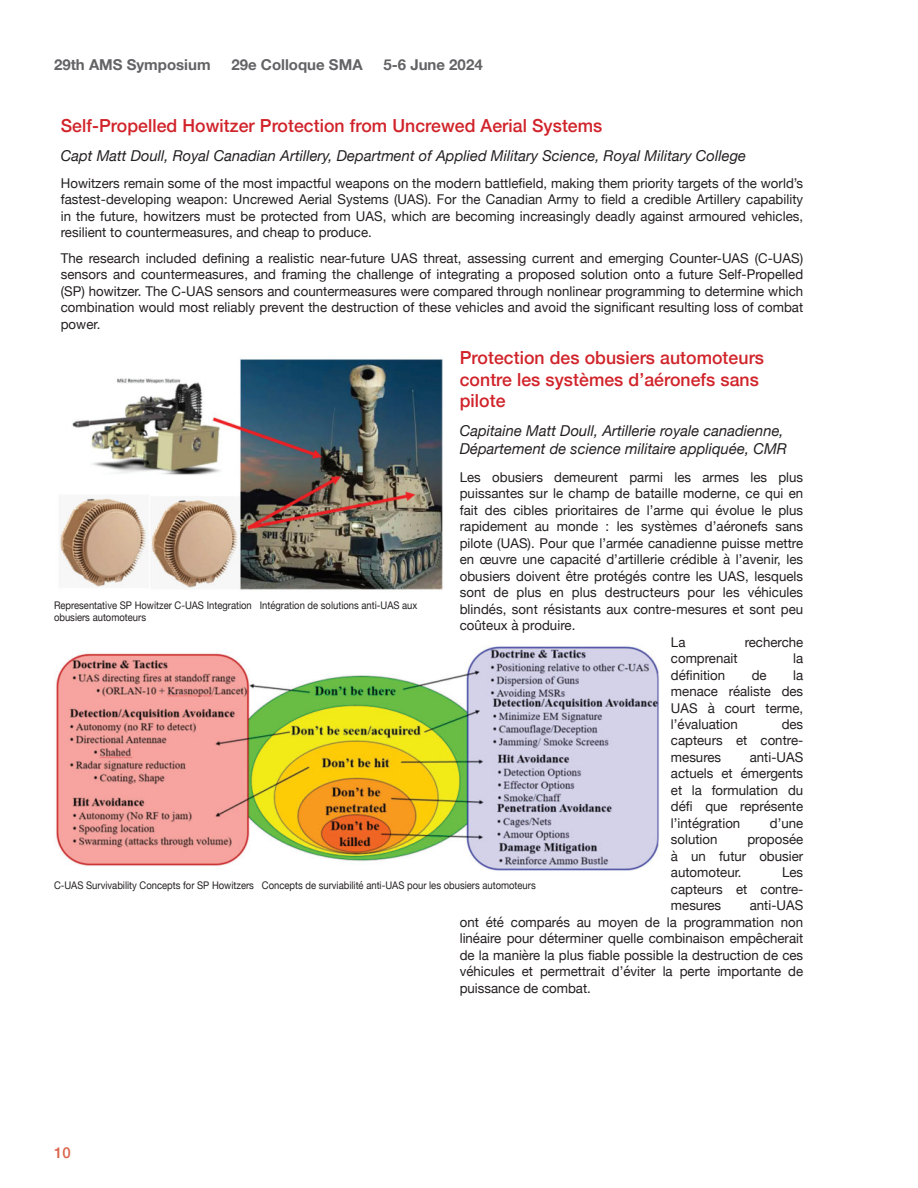
<style>
.page{position:relative;width:918px;height:1188px;background:#fff}
.page>*{position:absolute;margin:0;border:0;box-sizing:border-box;transform-origin:0 0}
.t1{font:500 18px/21.6px "Helvetica Neue";letter-spacing:.005em;color:#d1232a}
.t2{font:italic 15px/18px "Helvetica Neue";letter-spacing:.005em;color:#231f20}
.t3{font:700 15px "Helvetica Neue";color:#636366}
.t4{font:500 15px "Helvetica Neue";color:#db634b}
.t5{font:13.5px/16.5px "Helvetica Neue";letter-spacing:.005em;color:#231f20;text-align:justify}
.t6{font:10.5px/12px "Helvetica Neue";color:#231f20;scale:.9 1}
</style>
<div class="page">
<img style="left:59px;top:358px;width:384px;height:232px">
<img style="left:55px;top:646px;width:604px;height:225px">
<p class="t3" style="left:54px;top:53px;width:158px">29th AMS Symposium</p>
<p class="t3" style="left:232px;top:53px;width:133px">29e Colloque SMA</p>
<p class="t3" style="left:383px;top:53px;width:101px">5-6 June 2024</p>
<h1 class="t1" style="left:61px;top:114px;width:543px">Self-Propelled Howitzer Protection from Uncrewed Aerial Systems</h1>
<p class="t2" style="left:61px;top:147px;width:687px">Capt Matt Doull, Royal Canadian Artillery, Department of Applied Military Science, Royal Military College</p>
<p class="t5" style="left:61px;top:175px;width:744px">Howitzers remain some of the most impactful weapons on the modern battlefield, making them priority targets of the world’s fastest-developing weapon: Uncrewed Aerial Systems (UAS). For the Canadian Army to field a credible Artillery capability in the future, howitzers must be protected from UAS, which are becoming increasingly deadly against armoured vehicles, resilient to countermeasures, and cheap to produce.</p>
<p class="t5" style="left:61px;top:250px;width:744px">The research included defining a realistic near-future UAS threat, assessing current and emerging Counter-UAS (C-UAS) sensors and countermeasures, and framing the challenge of integrating a proposed solution onto a future Self-Propelled (SP) howitzer. The C-UAS sensors and countermeasures were compared through nonlinear programming to determine which combination would most reliably prevent the destruction of these vehicles and avoid the significant resulting loss of combat power.</p>
<p class="t6" style="left:54px;top:600px;width:405px">Representative SP Howitzer C-UAS Integration Intégration de solutions anti-UAS aux obusiers automoteurs</p>
<h1 class="t1" style="left:460px;top:345px;width:306px">Protection des obusiers automoteurs contre les systèmes d’aéronefs sans pilote</h1>
<p class="t2" style="left:460px;top:422px;width:329px">Capitaine Matt Doull, Artillerie royale canadienne,<br>Département de science militaire appliquée, CMR</p>
<p class="t5" style="left:460px;top:469px;width:345px">Les obusiers demeurent parmi les armes les plus</p>
<p class="t5" style="left:460px;top:486px;width:345px">puissantes sur le champ de bataille moderne, ce qui en</p>
<p class="t5" style="left:460px;top:502px;width:345px">fait des cibles prioritaires de l’arme qui évolue le plus</p>
<p class="t5" style="left:460px;top:519px;width:345px">rapidement au monde : les systèmes d’aéronefs sans</p>
<p class="t5" style="left:460px;top:535px;width:345px">pilote (UAS). Pour que l’armée canadienne puisse mettre</p>
<p class="t5" style="left:460px;top:552px;width:345px">en œuvre une capacité d’artillerie crédible à l’avenir, les</p>
<p class="t5" style="left:460px;top:568px;width:345px">obusiers doivent être protégés contre les UAS, lesquels</p>
<p class="t5" style="left:460px;top:585px;width:345px">sont de plus en plus destructeurs pour les véhicules</p>
<p class="t5" style="left:460px;top:601px;width:345px">blindés, sont résistants aux contre-mesures et sont peu</p>
<p class="t5" style="left:460px;top:618px;width:117px">coûteux à produire.</p>
<p class="t5" style="left:671px;top:634px;width:16px">La</p>
<p class="t5" style="left:745px;top:634px;width:60px">recherche</p>
<p class="t5" style="left:671px;top:651px;width:68px">comprenait</p>
<p class="t5" style="left:793px;top:651px;width:12px">la</p>
<p class="t5" style="left:671px;top:667px;width:56px">définition</p>
<p class="t5" style="left:752px;top:667px;width:16px">de</p>
<p class="t5" style="left:671px;top:667px;width:134px;text-indent:122px">la menace réaliste des UAS à court terme, l’évaluation</p>
<p class="t5" style="left:671px;top:717px;width:134px;text-indent:111px">des capteurs et contre&shy;mesures</p>
<p class="t5" style="left:671px;top:750px;width:134px;text-indent:79px">anti-UAS actuels et émergents et la formulation du défi que représente l’intégration</p>
<p class="t5" style="left:770px;top:816px;width:35px">d’une</p>
<p class="t5" style="left:671px;top:832px;width:134px;text-indent:76px">proposée à un futur obusier automoteur.</p>
<p class="t5" style="left:671px;top:832px;width:48px">solution</p>
<p class="t5" style="left:671px;top:865px;width:134px;text-indent:111px">Les capteurs et contre&shy;mesures</p>
<p class="t6" style="left:54px;top:880px;width:537px">C-UAS Survivability Concepts for SP Howitzers Concepts de surviabilité anti-UAS pour les obusiers automoteurs</p>
<p class="t5" style="left:460px;top:898px;width:345px;text-indent:290px">anti-UAS ont été comparés au moyen de la programmation non linéaire pour déterminer quelle combinaison empêcherait de la manière la plus fiable possible la destruction de ces véhicules et permettrait d’éviter la perte importante de puissance de combat.</p>
<p class="t4" style="left:54px;top:1141px;width:18px">10</p>
</div>
